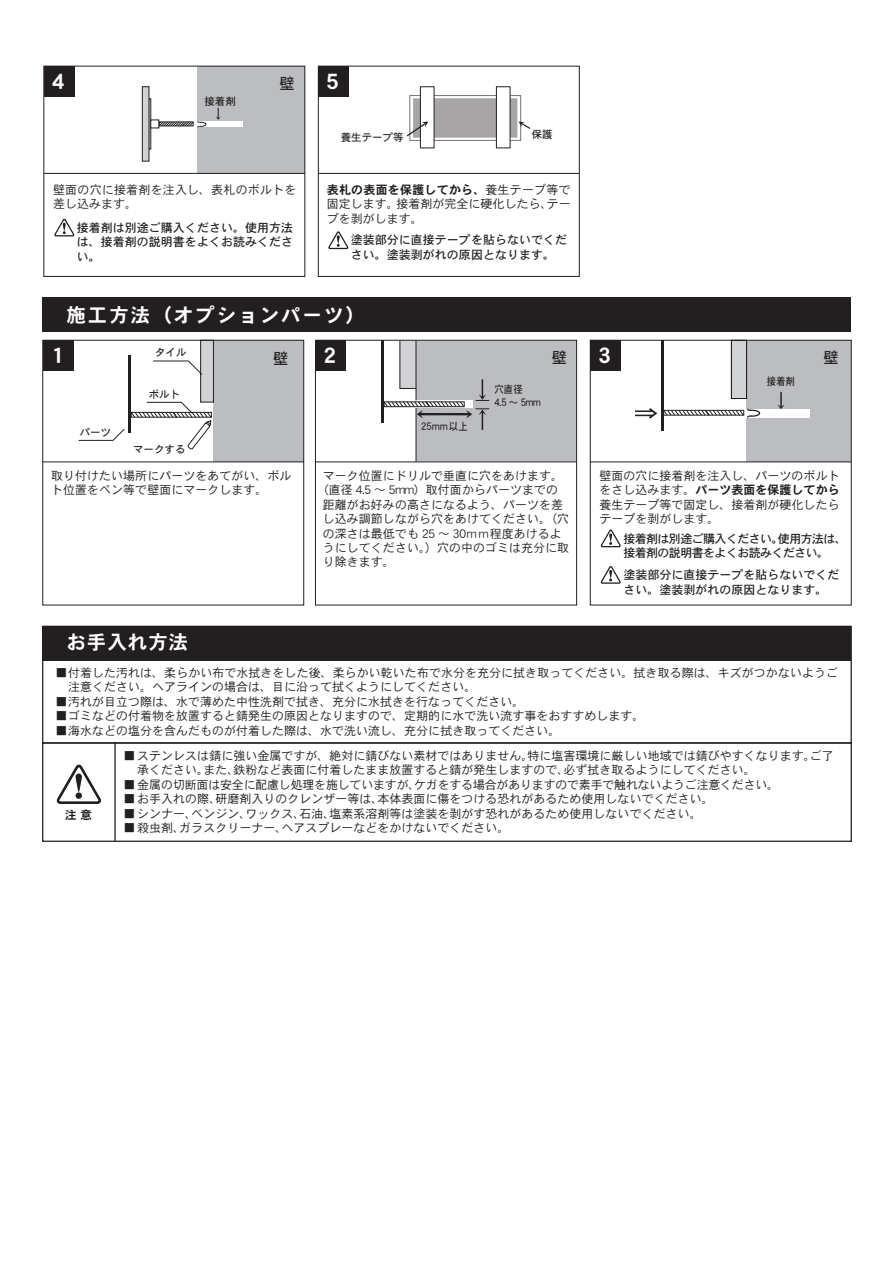
<style>
.page{position:relative;width:894px;height:1264px;background:#fff}
.page>*{position:absolute;margin:0;border:0;box-sizing:border-box;transform-origin:0 0}
.t1{font:21.3px "DFHS Gothic W7 WINP RKSJ H";color:#fff}
.t2{font:19.5px "DFHS Gothic W7 WINP RKSJ H";letter-spacing:.1em;color:#fff}
.t3{font:15.3px "DFHS Gothic W5 WINP RKSJ H";color:#231f20}
.t4{font:12px/14.4px "DFHS Gothic W3 WINP RKSJ H";color:#231f20}
.t5{font:12px/14.4px "DFHS Gothic W5 WINP RKSJ H";color:#231f20}
.t6{font:12px "DFHS Gothic W3 WINP RKSJ H";letter-spacing:-.02em;color:#231f20}
.t7{font:12px "DFHS Gothic W7 WINP RKSJ H";letter-spacing:.01em;color:#231f20}
.t8{font:12px/14.4px "DFHS Gothic W5 WINP RKSJ H";letter-spacing:-.05em;color:#231f20}
.t9{font:11.55px "DFHS Gothic W7 WINP RKSJ H";color:#231f20}
.t10{font:10.5px "DFHS Gothic W5 WINP RKSJ H";color:#231f20}
.t11{font:10.5px/13.4px "DFHS Gothic W5 WINP RKSJ H";color:#231f20;scale:.9 1}
.s1{font-family:"DFHS Gothic W3 WINP RKSJ H"}
</style>
<div class="page">
<hr style="left:318px;top:173px;width:261px;height:1px;background:#231f20">
<div style="left:318px;top:66px;width:261px;height:211px;border:1px solid #231f20"></div>
<div style="left:197px;top:66px;width:108px;height:108px;background:#bcbdc0"></div>
<div style="left:197px;top:121px;width:46px;height:6px;background:#fff"></div>
<div style="left:195px;top:122px;width:11px;height:5px;border:1px solid #231f20;border-radius:50%"></div>
<svg style="left:216px;top:108px;width:4px;height:12px"></svg>
<hr style="left:44px;top:173px;width:261px;height:1px;background:#231f20">
<div style="left:43px;top:66px;width:262px;height:211px;border:1px solid #231f20"></div>
<div style="left:44px;top:66px;width:30px;height:31px;background:#231f20"></div>
<div style="left:318px;top:66px;width:31px;height:31px;background:#231f20"></div>
<svg style="left:159px;top:121px;width:41px;height:7px"></svg>
<div style="left:150px;top:120px;width:9px;height:8px;background:#fff;border:1px solid #231f20"></div>
<div style="left:142px;top:86px;width:7px;height:76px;background:#d1d2d4;border:1px solid #231f20"></div>
<svg style="left:328px;top:231px;width:21px;height:19px"></svg>
<svg style="left:54px;top:218px;width:21px;height:19px"></svg>
<svg style="left:409px;top:95px;width:112px;height:46px;background:#aeadad"></svg>
<div style="left:420px;top:86px;width:14px;height:62px;background:#fff;border:1px solid #231f20"></div>
<div style="left:496px;top:86px;width:14px;height:62px;background:#fff;border:1px solid #231f20"></div>
<svg style="left:406px;top:122px;width:22px;height:14px"></svg>
<svg style="left:518px;top:122px;width:12px;height:7px"></svg>
<div style="left:746px;top:340px;width:105px;height:122px;background:#bcbdc0"></div>
<div style="left:213px;top:340px;width:90px;height:122px;background:#bcbdc0"></div>
<div style="left:43px;top:298px;width:808px;height:34px;background:#231f20"></div>
<hr style="left:43px;top:461px;width:260px;height:1px;background:#231f20">
<hr style="left:315px;top:461px;width:261px;height:1px;background:#231f20">
<div style="left:315px;top:340px;width:262px;height:265px;border:1px solid #231f20"></div>
<div style="left:590px;top:340px;width:30px;height:31px;background:#231f20"></div>
<svg style="left:78px;top:429px;width:47px;height:12px"></svg>
<div style="left:200px;top:340px;width:14px;height:62px;background:#d1d2d4;border:1px solid #231f20"></div>
<svg style="left:153px;top:360px;width:50px;height:15px"></svg>
<div style="left:42px;top:340px;width:262px;height:265px;border:1px solid #231f20"></div>
<div style="left:43px;top:340px;width:30px;height:31px;background:#231f20"></div>
<div style="left:315px;top:340px;width:31px;height:31px;background:#231f20"></div>
<hr style="left:128px;top:355px;width:3px;height:78px;background:#231f20">
<hr style="left:590px;top:461px;width:261px;height:1px;background:#231f20">
<div style="left:589px;top:340px;width:262px;height:265px;border:1px solid #231f20"></div>
<svg style="left:600px;top:529px;width:21px;height:19px"></svg>
<svg style="left:600px;top:566px;width:21px;height:18px"></svg>
<div style="left:746px;top:409px;width:63px;height:8px;background:#fff"></div>
<div style="left:744px;top:409px;width:16px;height:7px;border:1px solid #231f20;border-radius:50%"></div>
<svg style="left:635px;top:408px;width:22px;height:10px"></svg>
<svg style="left:778px;top:392px;width:6px;height:17px"></svg>
<div style="left:730px;top:340px;width:16px;height:59px;background:#d1d2d4;border:1px solid #231f20"></div>
<div style="left:731px;top:340px;width:15px;height:58px;border:1px solid #231f20"></div>
<svg style="left:663px;top:408px;width:88px;height:10px"></svg>
<hr style="left:660px;top:340px;width:3px;height:91px;background:#231f20">
<svg style="left:383px;top:340px;width:193px;height:121px;background:#c0c1c3"></svg>
<hr style="left:381px;top:340px;width:3px;height:82px;background:#231f20">
<svg style="left:131px;top:401px;width:81px;height:49px"></svg>
<div style="left:43px;top:626px;width:808px;height:34px;background:#231f20"></div>
<div style="left:42px;top:625px;width:809px;height:118px;border:1px solid #231f20"></div>
<div style="left:42px;top:742px;width:809px;height:99px;border:1px solid #231f20"></div>
<hr style="left:114px;top:742px;width:2px;height:99px;background:#231f20">
<svg style="left:56px;top:764px;width:45px;height:40px"></svg>
<h1 class="t1" style="left:52px;top:71px;width:13px">4</h1>
<p class="t3" style="left:279px;top:76px;width:17px">壁</p>
<h1 class="t1" style="left:326px;top:71px;width:13px">5</h1>
<p class="t10" style="left:204px;top:96px;width:33px">接着剤</p>
<p class="t10" style="left:340px;top:131px;width:65px">養生テープ等</p>
<p class="t10" style="left:531px;top:129px;width:22px">保護</p>
<p class="t4" style="left:53px;top:183px;width:245px">壁面の穴に接着剤を注入し、表札のボルトを差し込みます。</p>
<p class="t7" style="left:327px;top:183px;width:245px">表札の表面を保護してから、<span class="s1">養生テープ等で</span></p>
<p class="t4" style="left:327px;top:197px;width:245px">固定します。接着剤が完全に硬化したら、テープを剥がします。</p>
<p class="t5" style="left:77px;top:221px;width:217px;text-align:justify">接着剤は別途ご購入ください。使用方法は、接着剤の説明書をよくお読みください。</p>
<p class="t5" style="left:351px;top:233px;width:218px">塗装部分に直接テープを貼らないでください。塗装剥がれの原因となります。</p>
<h2 class="t2" style="left:66px;top:305px;width:300px">施工方法（オプションパーツ）</h2>
<p class="t3" style="left:273px;top:350px;width:17px">壁</p>
<p class="t3" style="left:551px;top:349px;width:17px">壁</p>
<h1 class="t1" style="left:598px;top:345px;width:13px">3</h1>
<h1 class="t1" style="left:51px;top:345px;width:13px">1</h1>
<h1 class="t1" style="left:324px;top:345px;width:13px">2</h1>
<p class="t10" style="left:155px;top:347px;width:33px">タイル</p>
<p class="t10" style="left:80px;top:427px;width:33px">パーツ</p>
<p class="t10" style="left:149px;top:388px;width:33px">ボルト</p>
<p class="t10" style="left:133px;top:444px;width:54px">マークする</p>
<p class="t11" style="left:421px;top:420px;width:53px">25mm 以上</p>
<p class="t11" style="left:494px;top:383px;width:53px">穴直径<br>4.5 ～ 5mm</p>
<p class="t11" style="left:766px;top:374px;width:33px">接着剤</p>
<p class="t3" style="left:823px;top:350px;width:17px">壁</p>
<p class="t4" style="left:51px;top:468px;width:242px">取り付けたい場所にパーツをあてがい、ボルト位置をペン等で壁面にマークします。</p>
<p class="t4" style="left:323px;top:468px;width:242px">マーク位置にドリルで垂直に穴をあけます。</p>
<p class="t4" style="left:317px;top:483px;width:242px">（直径 4.5 ～ 5mm）取付面からパーツまでの</p>
<p class="t4" style="left:323px;top:497px;width:242px">距離がお好みの高さになるよう、パーツを差</p>
<p class="t4" style="left:323px;top:512px;width:248px">し込み調節しながら穴をあけてください。（穴</p>
<p class="t4" style="left:323px;top:526px;width:240px">の深さは最低でも 25 ～ 30ｍｍ程度あけるよ</p>
<p class="t4" style="left:323px;top:540px;width:248px">うにしてください。）穴の中のゴミは充分に取</p>
<p class="t4" style="left:323px;top:555px;width:74px">り除きます。</p>
<p class="t4" style="left:599px;top:468px;width:241px">壁面の穴に接着剤を注入し、パーツのボルト</p>
<p class="t7" style="left:599px;top:484px;width:241px"><span class="s1">をさし込みます。</span>パーツ表面を保護してから</p>
<p class="t4" style="left:599px;top:497px;width:241px">養生テープ等で固定し、接着剤が硬化したらテープを剥がします。</p>
<p class="t8" style="left:623px;top:531px;width:225px">接着剤は別途ご購入ください。使用方法は、接着剤の説明書をよくお読みください。</p>
<p class="t5" style="left:623px;top:568px;width:217px">塗装部分に直接テープを貼らないでください。塗装剥がれの原因となります。</p>
<h2 class="t2" style="left:66px;top:632px;width:123px">お手入れ方法</h2>
<p class="t4" style="left:55px;top:665px;width:784px">■付着した汚れは、柔らかい布で水拭きをした後、柔らかい乾いた布で水分を充分に拭き取ってください。拭き取る際は、キズがつかないようご</p>
<p class="t4" style="left:55px;top:694px;width:470px">■汚れが目立つ際は、水で薄めた中性洗剤で拭き、充分に水拭きを行なってください。</p>
<p class="t4" style="left:55px;top:709px;width:590px">■ゴミなどの付着物を放置すると錆発生の原因となりますので、定期的に水で洗い流す事をおすすめします。</p>
<p class="t4" style="left:55px;top:723px;width:506px">■海水などの塩分を含んだものが付着した際は、水で洗い流し、充分に拭き取ってください。</p>
<p class="t4" style="left:68px;top:680px;width:410px">注意ください。ヘアラインの場合は、目に沿って拭くようにしてください。</p>
<p class="t9" style="left:65px;top:808px;width:28px">注 意</p>
<p class="t4" style="left:123px;top:748px;width:711px">■ステンレスは錆に強い金属ですが、絶対に錆びない素材ではありません。特に塩害環境に厳しい地域では錆びやすくなります。ご了</p>
<p class="t6" style="left:123px;top:778px;width:657px">■ 金属の切断面は安全に配慮し処理を施していますが、ケガをする場合がありますので素手で触れないようご注意ください。</p>
<p class="t4" style="left:123px;top:792px;width:591px">■お手入れの際、研磨剤入りのクレンザー等は、本体表面に傷をつける恐れがあるため使用しないでください。</p>
<p class="t4" style="left:123px;top:806px;width:579px">■シンナー、ベンジン、ワックス、石油、塩素系溶剤等は塗装を剥がす恐れがあるため使用しないでください。</p>
<p class="t4" style="left:123px;top:820px;width:387px">■殺虫剤、ガラスクリーナー、ヘアスプレーなどをかけないでください。</p>
<p class="t4" style="left:137px;top:763px;width:619px">承ください。また、鉄粉など表面に付着したまま放置すると錆が発生しますので、必ず拭き取るようにしてください。</p>
</div>
